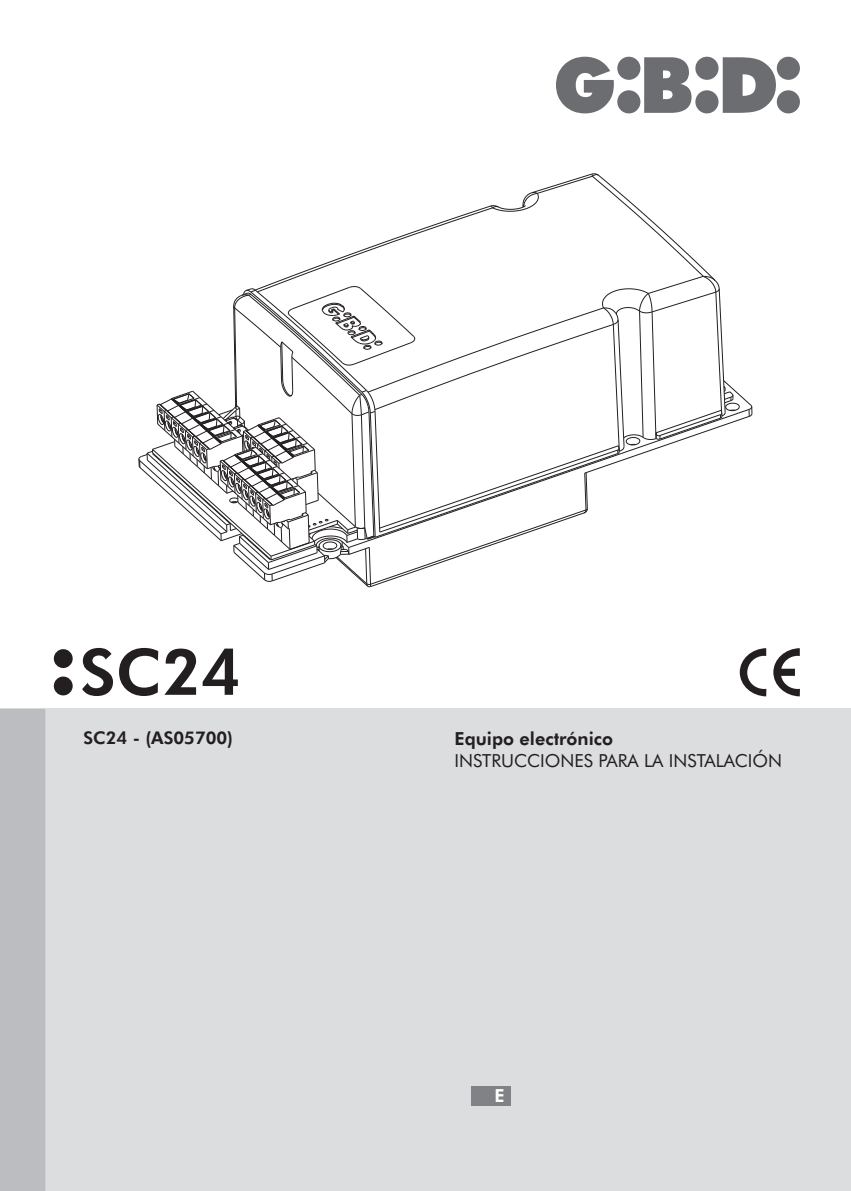
<style>
.page{position:relative;width:851px;height:1191px;background:#fff}
.page>*{position:absolute;margin:0;border:0;box-sizing:border-box;transform-origin:0 0}
.t1{font:800 64px "Futura BT";color:#231f20}
.t2{font:18px "Futura BT";color:#231f20}
.t3{font:800 18px "Futura BT";color:#231f20}
.t4{font:800 18px "Futura BT";color:#fff}
.t5{font:800 17.6px "Futura BT";color:#231f20}
</style>
<div class="page">
<div style="left:0;top:709px;width:850px;height:482px;background:#dcdddf"></div>
<svg style="left:556px;top:57px;width:243px;height:56px"></svg>
<div style="left:0;top:709px;width:45px;height:482px;background:#bcbdc0"></div>
<div style="left:471px;top:1086px;width:40px;height:19px;background:#808285"></div>
<svg style="left:54px;top:649px;width:19px;height:46px"></svg>
<svg style="left:739px;top:648px;width:27px;height:48px"></svg>
<svg style="left:773px;top:648px;width:26px;height:48px"></svg>
<svg style="left:138px;top:173px;width:614px;height:414px"></svg>
<h1 class="t1" style="left:80px;top:646px;width:162px">SC24</h1>
<p class="t5" style="left:83px;top:730px;width:151px">SC24 - (AS05700)</p>
<p class="t3" style="left:454px;top:731px;width:160px">Equipo electrónico</p>
<p class="t2" style="left:454px;top:753px;width:329px">INSTRUCCIONES PARA LA INSTALACIÓN</p>
<p class="t4" style="left:494px;top:1088px;width:12px">E</p>
</div>
